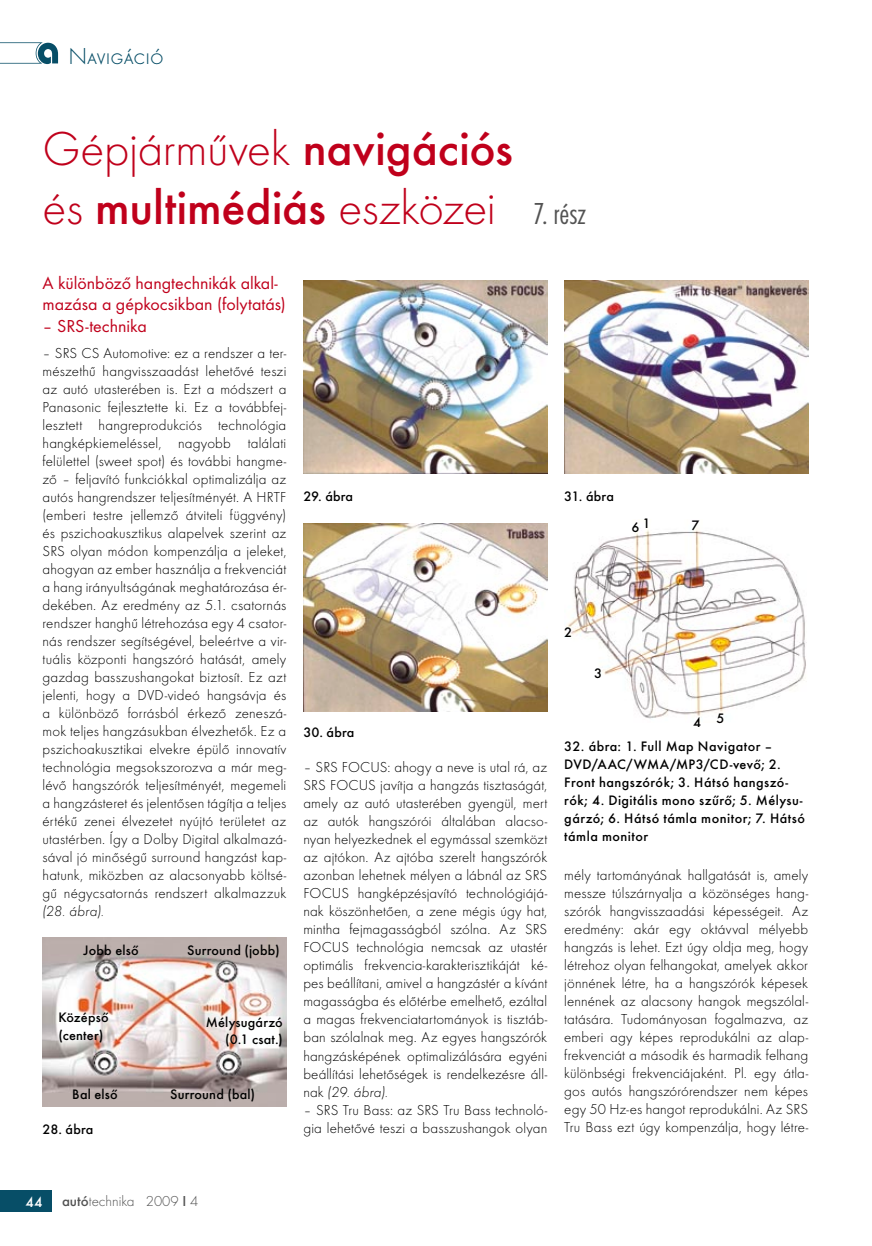
<style>
.page{position:relative;width:872px;height:1246px;background:#fff}
.page>*{position:absolute;margin:0;border:0;box-sizing:border-box;transform-origin:0 0}
.t1{font:300 49.5px/59.4px "Futura TOT";letter-spacing:-.01em;color:#c0001b}
.t2{font:300 24px "Futura TOT";color:#074e67}
.t3{font:18px/21.6px "Futura TOT Boo";letter-spacing:-.005em;color:#c0001b}
.t4{font:300 15px/18px "Futura TOT";letter-spacing:.005em;color:#000;text-align:justify}
.t5{font:300 15px "Futura TOT";color:#535353}
.t6{font:500 15px "Futura TOT";color:#fff}
.t7{font:500 14.25px/18px "Futura TOT";letter-spacing:.025em;color:#000}
.s1{font-weight:500}
.s2{font-family:"Futura TOT Lig Con";font-weight:400;font-size:31.5px;color:#535353}
.s3{font-style:italic}
</style>
<div class="page">
<div style="left:0;top:1191px;width:51px;height:21px;background:#074e67"></div>
<svg style="left:0;top:42px;width:58px;height:22px"></svg>
<img style="left:43px;top:938px;width:243px;height:169px">
<img style="left:303px;top:280px;width:244px;height:193px">
<img style="left:303px;top:523px;width:244px;height:188px">
<img style="left:564px;top:280px;width:244px;height:194px">
<img style="left:564px;top:528px;width:243px;height:195px">
<p class="t2" style="left:68px;top:43px;width:97px">Navigáció</p>
<p class="t1" style="left:43px;top:119px;width:545px">Gépjárművek <span class="s1">navigációs<br></span>és <span class="s1">multimédiás</span> eszközei <span class="s2">7. rész</span></p>
<p class="t3" style="left:43px;top:272px;width:245px">A különböző hangtechnikák alkal&shy;mazása a gépkocsikban (folytatás)</p>
<p class="t3" style="left:43px;top:315px;width:106px">– SRS-technika</p>
<p class="t4" style="left:43px;top:344px;width:245px">– SRS CS Automotive: ez a rendszer a ter&shy;mészethű hangvisszaadást lehetővé teszi az autó utasterében is. Ezt a módszert a Panasonic fejlesztette ki. Ez a továbbfej&shy;lesztett hangreprodukciós technológia hangképkiemeléssel, nagyobb találati felülettel (sweet spot) és további hangme&shy;ző – feljavító funkciókkal optimalizálja az autós hangrendszer teljesítményét. A HRTF (emberi testre jellemző átviteli függvény) és pszichoakusztikus alapelvek szerint az SRS olyan módon kompenzálja a jeleket, ahogyan az ember használja a frekvenciát a hang irányultságának meghatározása ér&shy;dekében. Az eredmény az 5.1. csatornás rendszer hanghű létrehozása egy 4 csator&shy;nás rendszer segítségével, beleértve a vir&shy;tuális központi hangszóró hatását, amely gazdag basszushangokat biztosít. Ez azt jelenti, hogy a DVD-videó hangsávja és a különböző forrásból érkező zeneszá&shy;mok teljes hangzásukban élvezhetők. Ez a pszichoakusztikai elvekre épülő innovatív technológia megsokszorozva a már meg&shy;lévő hangszórók teljesítményét, megemeli a hangzásteret és jelentősen tágítja a teljes értékű zenei élvezetet nyújtó területet az utastérben. Így a Dolby Digital alkalmazá&shy;sával jó minőségű surround hangzást kap&shy;hatunk, miközben az alacsonyabb költsé&shy;gű négycsatornás rendszert alkalmazzuk <span class="s3">(28. ábra).</span></p>
<p class="t7" style="left:83px;top:941px;width:57px">Jobb első</p>
<p class="t7" style="left:187px;top:941px;width:94px">Surround (jobb)</p>
<p class="t7" style="left:58px;top:1008px;width:52px">Középső (center)</p>
<p class="t7" style="left:206px;top:1013px;width:78px;line-height:17.1px;text-align:right">Mélysugárzó (0.1 csat.)</p>
<p class="t7" style="left:72px;top:1085px;width:47px">Bal első</p>
<p class="t7" style="left:170px;top:1085px;width:87px">Surround (bal)</p>
<p class="t7" style="left:303px;top:487px;width:51px">29. ábra</p>
<p class="t7" style="left:303px;top:723px;width:53px">30. ábra</p>
<p class="t4" style="left:303px;top:758px;width:245px">– SRS FOCUS: ahogy a neve is utal rá, az SRS FOCUS javítja a hangzás tisztaságát, amely az autó utasterében gyengül, mert az autók hangszórói általában alacso&shy;nyan helyezkednek el egymással szemközt az ajtókon. Az ajtóba szerelt hangszórók azonban lehetnek mélyen a lábnál az SRS FOCUS hangképzésjavító technológiájá&shy;nak köszönhetően, a zene mégis úgy hat, mintha fejmagasságból szólna. Az SRS FOCUS technológia nemcsak az utastér optimális frekvencia-karakterisztikáját ké&shy;pes beállítani, amivel a hangzástér a kívánt magasságba és előtérbe emelhető, ezáltal a magas frekvenciatartományok is tisztáb&shy;ban szólalnak meg. Az egyes hangszórók hangzásképének optimalizálására egyéni beállítási lehetőségek is rendelkezésre áll&shy;nak <span class="s3">(29. ábra).</span></p>
<p class="t4" style="left:303px;top:1100px;width:245px">– SRS Tru Bass: az SRS Tru Bass technoló-</p>
<p class="t7" style="left:43px;top:1120px;width:52px">28. ábra</p>
<p class="t4" style="left:303px;top:1118px;width:245px">gia lehetővé teszi a basszushangok olyan</p>
<p class="t7" style="left:564px;top:487px;width:51px">31. ábra</p>
<p class="t7" style="left:631px;top:516px;width:21px">61</p>
<p class="t7" style="left:691px;top:516px;width:10px">7</p>
<p class="t7" style="left:564px;top:623px;width:10px">2</p>
<p class="t7" style="left:594px;top:664px;width:10px">3</p>
<p class="t7" style="left:693px;top:711px;width:33px">4 5</p>
<p class="t7" style="left:564px;top:737px;width:242px">32. ábra: 1. Full Map Navigator –<br>DVD/AAC/WMA/MP3/CD-vevő; 2.<br>Front hangszórók; 3. Hátsó hangszó&shy;rók; 4. Digitális mono szűrő; 5. Mélysu&shy;gárzó; 6. Hátsó támla monitor; 7. Hátsó támla monitor</p>
<p class="t4" style="left:564px;top:866px;width:245px">mély tartományának hallgatását is, amely messze túlszárnyalja a közönséges hang&shy;szórók hangvisszaadási képességeit. Az eredmény: akár egy oktávval mélyebb hangzás is lehet. Ezt úgy oldja meg, hogy létrehoz olyan felhangokat, amelyek akkor jönnének létre, ha a hangszórók képesek lennének az alacsony hangok megszólal&shy;tatására. Tudományosan fogalmazva, az emberi agy képes reprodukálni az alap&shy;frekvenciát a második és harmadik felhang különbségi frekvenciájaként. Pl. egy átla&shy;gos autós hangszórórendszer nem képes egy 50 Hz-es hangot reprodukálni. Az SRS Tru Bass ezt úgy kompenzálja, hogy létre-</p>
<p class="t6" style="left:25px;top:1193px;width:19px">44</p>
<p class="t5" style="left:62px;top:1193px;width:138px"><span class="s1">autó</span>technika 2009 <span class="s1">I</span> 4</p>
</div>
